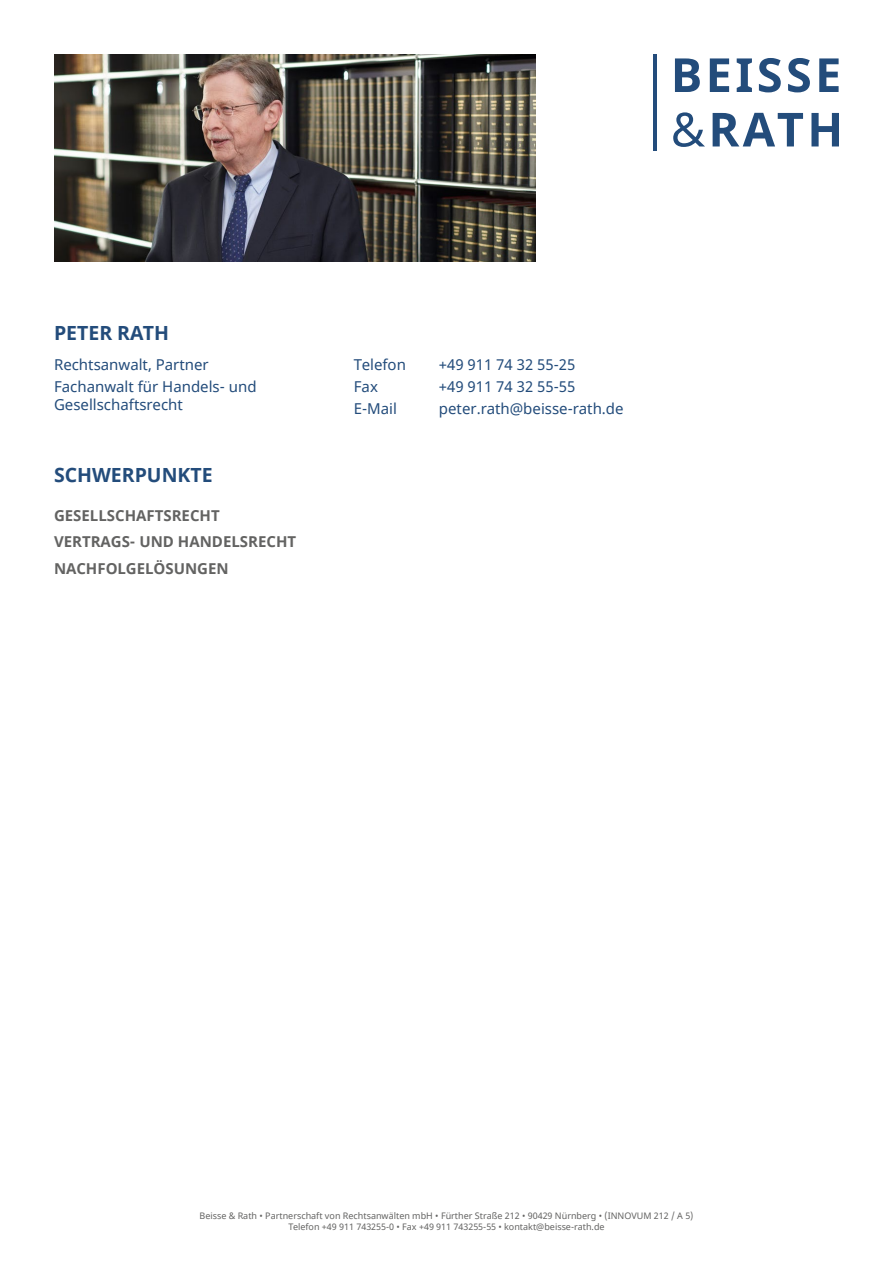
<style>
.page{position:relative;width:893px;height:1263px;background:#fff}
.page>*{position:absolute;margin:0;border:0;box-sizing:border-box;transform-origin:0 0}
.t1{font:700 19.5px "Noto Sans";color:#234c7b}
.t2{font:15px/22.2px "Noto Sans";color:#234c7b}
.t3{font:700 15px/26.5px "Noto Sans";color:#636362}
.t4{font:9px/10.8px "Noto Sans";color:#636362;text-align:center}
</style>
<div class="page">
<svg style="left:673px;top:112px;width:166px;height:35px"></svg>
<svg style="left:675px;top:58px;width:164px;height:34px"></svg>
<hr style="left:654px;top:54px;width:3px;height:96px;background:#234c7b">
<img style="left:54px;top:54px;width:481px;height:208px">
<h1 class="t1" style="left:54px;top:319px;width:117px">PETER RATH</h1>
<h2 class="t2" style="left:54px;top:354px;width:204px">Rechtsanwalt, Partner<br>Fachanwalt für Handels- und</h2>
<h2 class="t2" style="left:54px;top:394px;width:130px">Gesellschaftsrecht</h2>
<h1 class="t1" style="left:54px;top:461px;width:160px">SCHWERPUNKTE</h1>
<h2 class="t3" style="left:54px;top:502px;width:244px">GESELLSCHAFTSRECHT<br>VERTRAGS- UND HANDELSRECHT<br>NACHFOLGELÖSUNGEN</h2>
<h2 class="t2" style="left:354px;top:354px;width:54px">Telefon</h2>
<h2 class="t2" style="left:439px;top:354px;width:138px">+49 911 74 32 55-25</h2>
<h2 class="t2" style="left:354px;top:376px;width:26px">Fax</h2>
<h2 class="t2" style="left:439px;top:376px;width:138px">+49 911 74 32 55-55</h2>
<h2 class="t2" style="left:354px;top:398px;width:45px">E-Mail</h2>
<h2 class="t2" style="left:439px;top:398px;width:186px">peter.rath@beisse-rath.de</h2>
<p class="t4" style="left:199px;top:1210px;width:495px">Beisse &amp; Rath • Partnerschaft von Rechtsanwälten mbH • Fürther Straße 212 • 90429 Nürnberg • (INNOVUM 212 / A 5)<br>Telefon +49 911 743255-0 • Fax +49 911 743255-55 • kontakt@beisse-rath.de</p>
</div>
